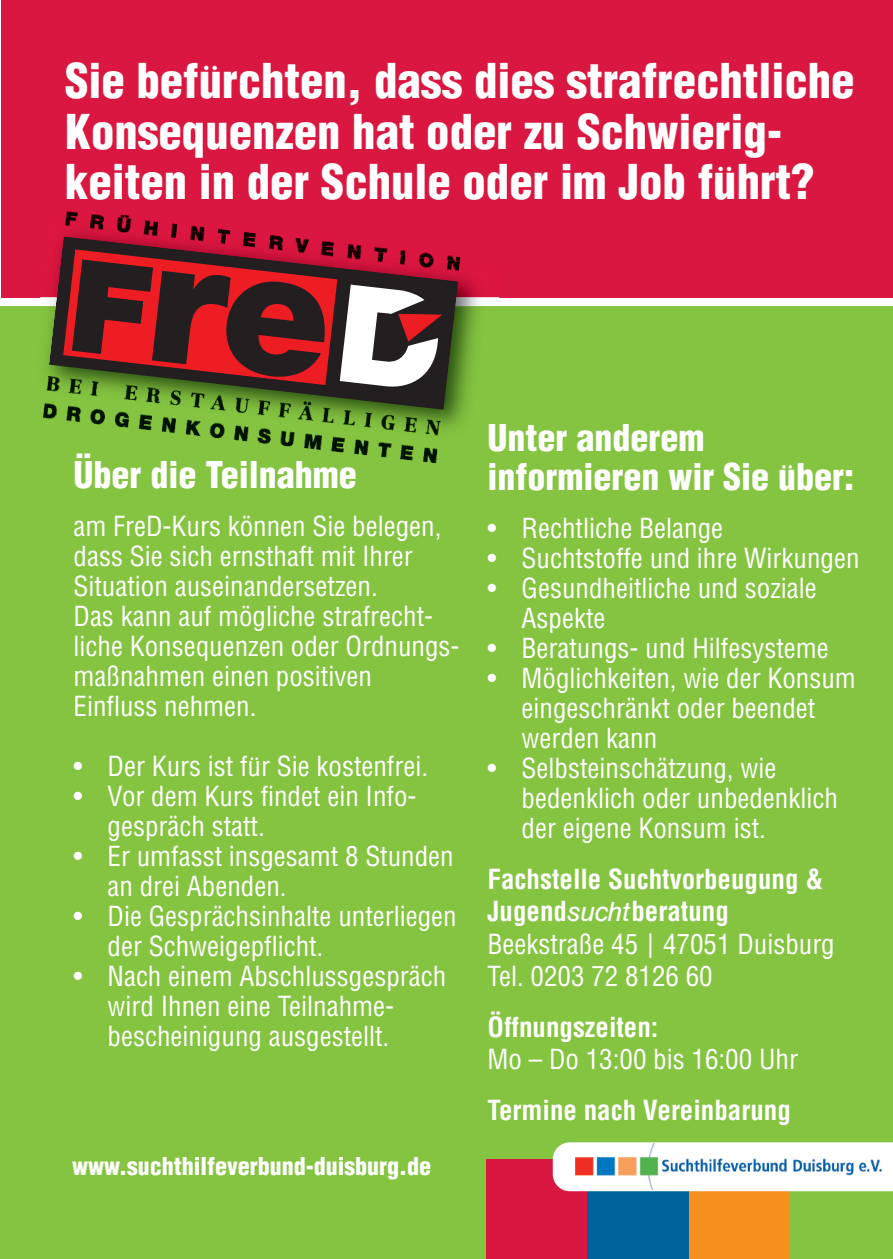
<style>
.page{position:relative;width:893px;height:1259px;background:#fff}
.page>*{position:absolute;margin:0;border:0;box-sizing:border-box;transform-origin:0 0}
.t1{font:900 condensed 46.8px/50.4px "Helvetica";color:#fff}
.t2{font:900 condensed 36px/39px "Helvetica";color:#fff}
.t3{font:condensed 27px/30px "Helvetica";color:#fff}
.t4{font:700 condensed 27px "Helvetica";color:#fff}
.t5{font:900 condensed 24px "Helvetica";color:#fff}
.s1{font-family:"Koz Min Pr 6 N";font-weight:500;font-stretch:normal}
.s2{font-weight:700}
.s3{font-family:"Helvetica BQ";font-style:italic;font-stretch:normal}
.s4{font-family:"Lucida Grande";font-stretch:normal}
</style>
<div class="page">
<div style="left:0;top:306px;width:893px;height:953px;background:#84c440"></div>
<div style="left:1px;top:0;width:892px;height:297px;background:#da1740"></div>
<div style="left:486px;top:1159px;width:101px;height:100px;background:#da1740"></div>
<div style="left:688px;top:1159px;width:102px;height:100px;background:#f68f1e"></div>
<div style="left:587px;top:1159px;width:101px;height:100px;background:#00639b"></div>
<svg style="left:553px;top:1142px;width:340px;height:49px;background:#f3f3e8"></svg>
<img style="left:571px;top:1143px;width:318px;height:46px">
<img style="left:43px;top:403px;width:395px;height:60px">
<img style="left:66px;top:211px;width:395px;height:47px">
<img style="left:39px;top:297px;width:460px;height:9px">
<img style="left:45px;top:339px;width:410px;height:104px">
<img style="left:65px;top:217px;width:395px;height:80px">
<svg style="left:49px;top:236px;width:409px;height:174px"></svg>
<svg style="left:63px;top:249px;width:379px;height:140px;background:#7c393a"></svg>
<h1 class="t1" style="left:65px;top:57px;width:791px">Sie befu<span class="s1">̈</span>rchten, dass dies strafrechtliche<br>Konsequenzen hat oder zu Schwierig&shy;keiten in der Schule oder im Job fu<span class="s1">̈</span>hrt?</h1>
<h2 class="t2" style="left:74px;top:456px;width:285px">Über die Teilnahme</h2>
<p class="t3" style="left:74px;top:512px;width:388px">am FreD-Kurs können Sie belegen, dass Sie sich ernsthaft mit Ihrer<br>Situation auseinandersetzen.<br>Das kann auf mögliche strafrecht&shy;liche Konsequenzen oder Ordnungs&shy;maßnahmen einen positiven<br>Einfluss nehmen.</p>
<p class="t3" style="left:74px;top:752px;width:356px">• Der Kurs ist fu<span class="s1">̈</span>r Sie kostenfrei.</p>
<p class="t3" style="left:108px;top:782px;width:310px;text-indent:-34px">• Vor dem Kurs findet ein Info&shy;gespräch statt.</p>
<p class="t3" style="left:108px;top:842px;width:348px;text-indent:-34px">• Er umfasst insgesamt 8 Stunden an drei Abenden.</p>
<p class="t3" style="left:108px;top:902px;width:351px;text-indent:-34px">• Die Gesprächsinhalte unterliegen der Schweigepflicht.</p>
<p class="t3" style="left:108px;top:962px;width:340px;text-indent:-34px">• Nach einem Abschlussgespräch wird Ihnen eine Teilnahme&shy;bescheinigung ausgestellt.</p>
<p class="t5" style="left:72px;top:1152px;width:361px">www.suchthilfeverbund-duisburg.de</p>
<h2 class="t2" style="left:488px;top:419px;width:368px">Unter anderem informieren wir Sie u<span class="s1">̈</span>ber:</h2>
<p class="t3" style="left:488px;top:513px;width:237px">• Rechtliche Belange</p>
<p class="t3" style="left:488px;top:543px;width:373px">• Suchtstoffe und ihre Wirkungen</p>
<p class="t3" style="left:522px;top:573px;width:297px;text-indent:-34px">• Gesundheitliche und soziale<br>Aspekte</p>
<p class="t3" style="left:488px;top:633px;width:343px">• Beratungs- und Hilfesysteme</p>
<p class="t3" style="left:522px;top:663px;width:336px;text-indent:-34px">• Möglichkeiten, wie der Konsum eingeschränkt oder beendet werden kann</p>
<p class="t3" style="left:522px;top:753px;width:318px;text-indent:-34px">• Selbsteinschätzung, wie bedenklich oder unbedenklich der eigene Konsum ist.</p>
<p class="t3" style="left:488px;top:863px;width:349px;line-height:32.7px"><span class="s2">Fachstelle Suchtvorbeugung &amp;<br>Jugend</span><span class="s3">sucht</span><span class="s2">beratung<br></span>Beekstraße 45 <span class="s4">|</span> 47051 Duisburg<br>Tel. 0203 72 8126 60</p>
<p class="t4" style="left:488px;top:1011px;width:172px">Öffnungszeiten:</p>
<p class="t3" style="left:488px;top:1045px;width:312px">Mo – Do 13:00 bis 16:00 Uhr</p>
<p class="t4" style="left:488px;top:1094px;width:305px">Termine nach Vereinbarung</p>
</div>
